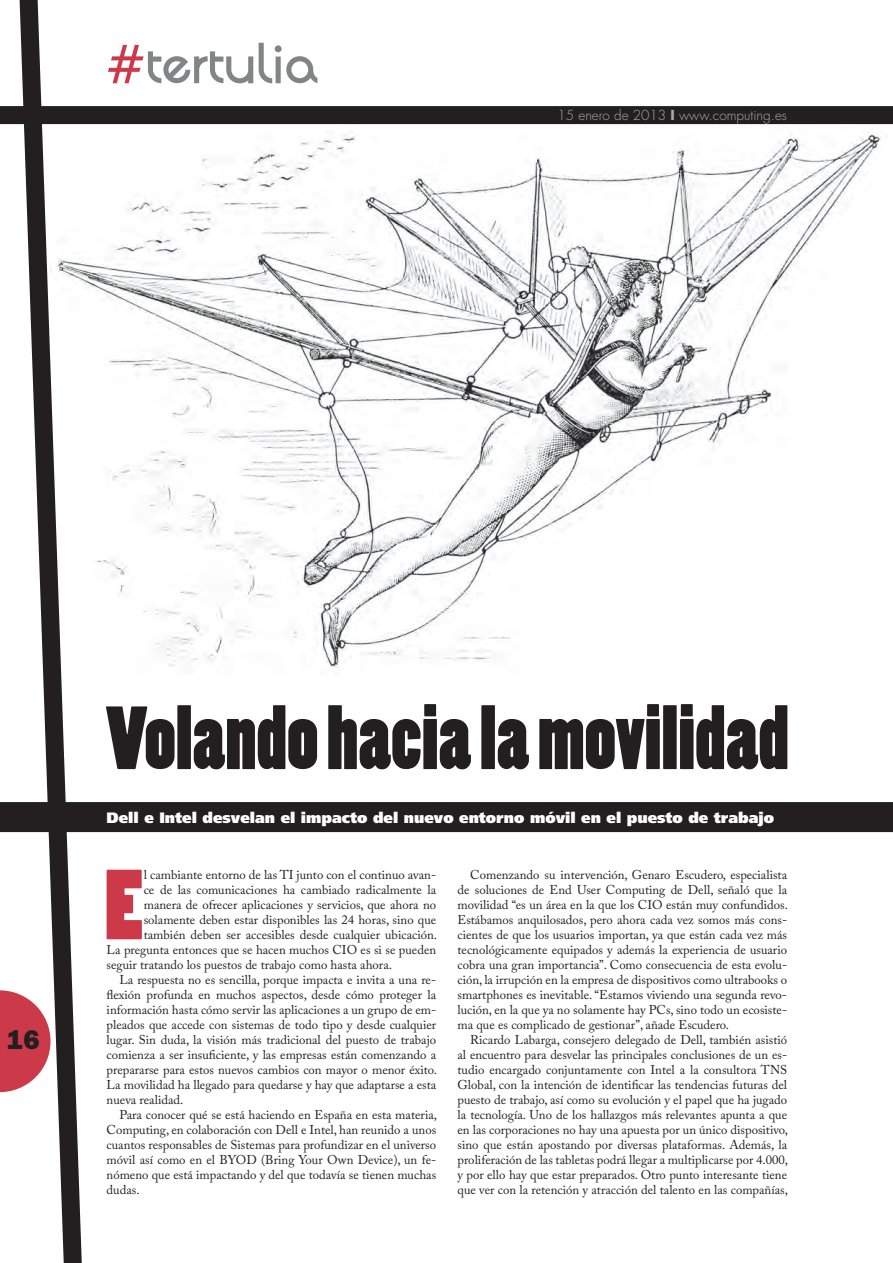
<style>
.page{position:relative;width:893px;height:1263px;background:#fff}
.page>*{position:absolute;margin:0;border:0;box-sizing:border-box;transform-origin:0 0}
.t1{font:92.7px "Poplar Std";color:#cc3949}
.t2{font:83.55px "Poplar Std";color:#231f20}
.t3{font:700 54px "Quadranta";color:#828487}
.t4{font:27px "ITC Franklin Gothic Std Hvy";color:#231f20}
.t5{font:900 15px "Frutiger LT Std";color:#fff}
.t6{font:300 13.5px "Futura Std";color:#a8a9ad}
.t7{font:12.75px/15px "Adobe Caslon Pro";color:#231f20;text-align:justify}
.s1{color:#cc3949}
.s2{font-weight:700}
</style>
<div class="page">
<img style="left:93px;top:134px;width:788px;height:534px">
<div style="left:0;top:106px;width:892px;height:18px;background:#231f20"></div>
<svg style="left:892px;top:106px;width:1px;height:18px"></svg>
<svg style="left:10px;top:0;width:83px;height:1262px"></svg>
<svg style="left:0;top:990px;width:50px;height:101px"></svg>
<div style="left:0;top:801px;width:892px;height:30px;background:#231f20"></div>
<h3 class="t3" style="left:106px;top:30px;width:212px"><span class="s1">#</span>tertulia</h3>
<p class="t6" style="left:557px;top:107px;width:231px">15 enero de 2013 <span class="s2">I</span> www.computing.es</p>
<h3 class="t4" style="left:7px;top:1023px;width:34px">16</h3>
<h2 class="t2" style="left:106px;top:692px;width:684px">Volando hacia la movilidad</h2>
<p class="t5" style="left:106px;top:808px;width:668px">Dell e Intel desvelan el impacto del nuevo entorno móvil en el puesto de trabajo</p>
<h1 class="t1" style="left:105px;top:854px;width:40px">E</h1>
<p class="t7" style="left:144px;top:867px;width:294px">l cambiante entorno de las TI junto con el continuo avan-</p>
<p class="t7" style="left:144px;top:882px;width:294px">ce de las comunicaciones ha cambiado radicalmente la</p>
<p class="t7" style="left:144px;top:897px;width:294px">manera de ofrecer aplicaciones y servicios, que ahora no</p>
<p class="t7" style="left:144px;top:912px;width:294px">solamente deben estar disponibles las 24 horas, sino que</p>
<p class="t7" style="left:144px;top:927px;width:295px">también deben ser accesibles desde cualquier ubicación.</p>
<p class="t7" style="left:107px;top:942px;width:331px">La pregunta entonces que se hacen muchos CIO es si se pueden</p>
<p class="t7" style="left:107px;top:957px;width:287px">seguir tratando los puestos de trabajo como hasta ahora.</p>
<p class="t7" style="left:119px;top:972px;width:318px">La respuesta no es sencilla, porque impacta e invita a una re-</p>
<p class="t7" style="left:107px;top:987px;width:331px">flexión profunda en muchos aspectos, desde cómo proteger la</p>
<p class="t7" style="left:107px;top:1002px;width:331px">información hasta cómo servir las aplicaciones a un grupo de em-</p>
<p class="t7" style="left:107px;top:1017px;width:331px">pleados que accede con sistemas de todo tipo y desde cualquier</p>
<p class="t7" style="left:107px;top:1032px;width:331px">lugar. Sin duda, la visión más tradicional del puesto de trabajo</p>
<p class="t7" style="left:107px;top:1047px;width:331px">comienza a ser insuficiente, y las empresas están comenzando a</p>
<p class="t7" style="left:107px;top:1062px;width:332px">prepararse para estos nuevos cambios con mayor o menor éxito.</p>
<p class="t7" style="left:107px;top:1077px;width:331px">La movilidad ha llegado para quedarse y hay que adaptarse a esta</p>
<p class="t7" style="left:107px;top:1092px;width:78px">nueva realidad.</p>
<p class="t7" style="left:119px;top:1107px;width:319px">Para conocer qué se está haciendo en España en esta materia,</p>
<p class="t7" style="left:107px;top:1122px;width:331px">Computing, en colaboración con Dell e Intel, han reunido a unos</p>
<p class="t7" style="left:107px;top:1137px;width:331px">cuantos responsables de Sistemas para profundizar en el universo</p>
<p class="t7" style="left:107px;top:1152px;width:331px">móvil así como en el BYOD (Bring Your Own Device), un fe-</p>
<p class="t7" style="left:107px;top:1167px;width:331px">nómeno que está impactando y del que todavía se tienen muchas</p>
<p class="t7" style="left:107px;top:1182px;width:34px">dudas.</p>
<p class="t7" style="left:457px;top:867px;width:332px;text-indent:13px">Comenzando su intervención, Genaro Escudero, especialista de soluciones de End User Computing de Dell, señaló que la movilidad “es un área en la que los CIO están muy confundidos.<br>Estábamos anquilosados, pero ahora cada vez somos más cons&shy;cientes de que los usuarios importan, ya que están cada vez más tecnológicamente equipados y además la experiencia de usuario cobra una gran importancia”. Como consecuencia de esta evolu&shy;ción, la irrupción en la empresa de dispositivos como ultrabooks o smartphones es inevitable. “Estamos viviendo una segunda revo&shy;lución, en la que ya no solamente hay PCs, sino todo un ecosiste&shy;ma que es complicado de gestionar”, añade Escudero.</p>
<p class="t7" style="left:457px;top:1032px;width:332px;text-indent:13px">Ricardo Labarga, consejero delegado de Dell, también asistió al encuentro para desvelar las principales conclusiones de un es&shy;tudio encargado conjuntamente con Intel a la consultora TNS Global, con la intención de identificar las tendencias futuras del puesto de trabajo, así como su evolución y el papel que ha jugado la tecnología. Uno de los hallazgos más relevantes apunta a que en las corporaciones no hay una apuesta por un único dispositivo, sino que están apostando por diversas plataformas. Además, la proliferación de las tabletas podrá llegar a multiplicarse por 4.000, y por ello hay que estar preparados. Otro punto interesante tiene que ver con la retención y atracción del talento en las compañías,</p>
</div>
